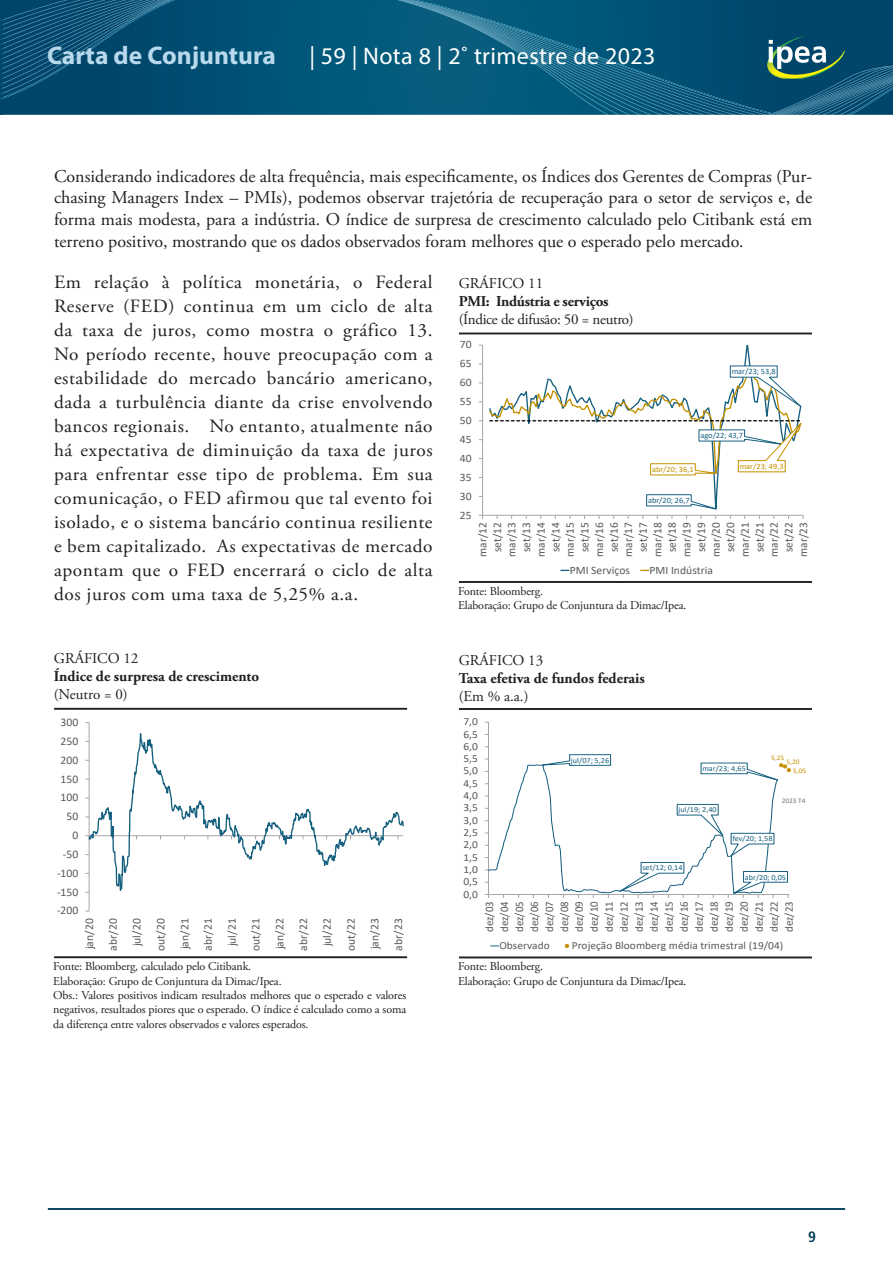
<style>
.page{position:relative;width:893px;height:1263px;background:#fff}
.page>*{position:absolute;margin:0;border:0;box-sizing:border-box;transform-origin:0 0}
.t1{font:700 25.5px "Myriad Pro";color:#b9d9ed}
.t2{font:24px "Myriad Pro";letter-spacing:.015em;color:#fff}
.corpo_de_texto{font:18.75px/24px "Adobe Garamond Pro";letter-spacing:.03em;color:#231f20;text-align:justify}
.corpo_de_texto-2{font:18px/21.6px "Adobe Garamond Pro";color:#231f20;text-align:justify}
.t3{font:700 15px "Adobe Garamond Pro";color:#231f20}
.t4{font:15px "Adobe Garamond Pro";color:#231f20}
.t5{font:15px "Adobe Garamond Pro";letter-spacing:-.02em;color:#231f20}
.t6{font:700 15px "Adobe Garamond Pro";letter-spacing:-.02em;color:#231f20}
.t7{font:700 condensed 15px "Frutiger LT Pro";color:#013d59}
.t8{font:12px/14.4px "Adobe Garamond Pro";letter-spacing:-.01em;color:#231f20;text-align:justify}
.t9{font:11.55px/14.5px "Calibri";color:#595959;text-align:center}
.t10{font:11.4px/15px "Calibri";color:#595959;text-align:justify;scale:.94 1}
.t11{font:11.4px "Calibri";color:#595959}
.t12{font:10.8px "Calibri";color:#595959;scale:1.06 1}
.t13{font:8.1px "Calibri";color:#176180}
.t14{font:8.1px "Calibri";color:#c59000}
.t15{font:7.8px "Calibri";color:#176180;scale:1.06 1}
.t16{font:6.9px/8.6px "Calibri";color:#c59000;scale:1.06 1}
.t17{font:6.9px "Calibri";color:#767171;scale:1.06 1}
</style>
<div class="page">
<hr style="left:48px;top:1208px;width:797px;height:2px;background:#013d59">
<div style="left:175px;top:0;width:223px;height:115px;background:#005578"></div>
<svg style="left:0;top:0;width:175px;height:115px;background:#084e72"></svg>
<svg style="left:398px;top:0;width:495px;height:115px;background:#0d5a7a"></svg>
<hr style="left:54px;top:956px;width:353px;height:2px;background:#231f20">
<hr style="left:54px;top:708px;width:353px;height:2px;background:#231f20">
<svg style="left:89px;top:722px;width:314px;height:189px"></svg>
<hr style="left:459px;top:956px;width:353px;height:2px;background:#231f20">
<hr style="left:459px;top:708px;width:353px;height:2px;background:#231f20">
<svg style="left:485px;top:722px;width:306px;height:176px"></svg>
<svg style="left:565px;top:944px;width:4px;height:3px"></svg>
<hr style="left:459px;top:581px;width:353px;height:2px;background:#231f20">
<hr style="left:459px;top:333px;width:353px;height:1px;background:#231f20">
<hr style="left:482px;top:345px;width:1px;height:170px;background:#a6a6a6">
<hr style="left:482px;top:515px;width:321px;height:1px;background:#a6a6a6">
<svg style="left:488px;top:345px;width:314px;height:171px"></svg>
<svg style="left:643px;top:494px;width:78px;height:25px"></svg>
<svg style="left:488px;top:366px;width:314px;height:119px"></svg>
<h1 class="t1" style="left:47px;top:39px;width:230px">Carta de Conjuntura</h1>
<p class="t2" style="left:309px;top:41px;width:347px">| 59 | Nota 8 | 2˚ trimestre de 2023</p>
<p class="corpo_de_texto-2" style="left:54px;top:166px;width:760px">Considerando indicadores de alta frequência, mais especificamente, os Índices dos Gerentes de Compras (Pur&shy;chasing Managers Index – PMIs), podemos observar trajetória de recuperação para o setor de serviços e, de forma mais modesta, para a indústria. O índice de surpresa de crescimento calculado pelo Citibank está em terreno positivo, mostrando que os dados observados foram melhores que o esperado pelo mercado.</p>
<p class="corpo_de_texto" style="left:54px;top:270px;width:380px">Em relação à política monetária, o Federal Reserve (FED) continua em um ciclo de alta da taxa de juros, como mostra o gráfico 13.<br>No período recente, houve preocupação com a estabilidade do mercado bancário americano, dada a turbulência diante da crise envolvendo bancos regionais. No entanto, atualmente não há expectativa de diminuição da taxa de juros para enfrentar esse tipo de problema. Em sua comunicação, o FED afirmou que tal evento foi isolado, e o sistema bancário continua resiliente e bem capitalizado. As expectativas de mercado apontam que o FED encerrará o ciclo de alta dos juros com uma taxa de 5,25% a.a.</p>
<p class="t4" style="left:459px;top:275px;width:86px">GRÁFICO 11</p>
<p class="t6" style="left:459px;top:293px;width:151px">PMI: Indústria e serviços</p>
<p class="t5" style="left:459px;top:311px;width:177px">(Índice de difusão: 50 = neutro)</p>
<p class="t11" style="left:460px;top:337px;width:13px">70</p>
<p class="t11" style="left:460px;top:356px;width:13px">65</p>
<p class="t13" style="left:732px;top:366px;width:46px">mar/23; 53,8</p>
<p class="t11" style="left:460px;top:374px;width:13px">60</p>
<p class="t11" style="left:460px;top:393px;width:13px">55</p>
<p class="t11" style="left:460px;top:412px;width:13px">50</p>
<p class="t13" style="left:700px;top:430px;width:44px">ago/22; 43,7</p>
<p class="t11" style="left:460px;top:431px;width:13px">45</p>
<p class="t11" style="left:460px;top:450px;width:13px">40</p>
<p class="t14" style="left:652px;top:464px;width:43px">abr/20; 36,1</p>
<p class="t14" style="left:740px;top:461px;width:46px">mar/23; 49,3</p>
<p class="t11" style="left:460px;top:469px;width:13px">35</p>
<p class="t11" style="left:460px;top:488px;width:13px">30</p>
<p class="t13" style="left:648px;top:495px;width:43px">abr/20; 26,7</p>
<p class="t11" style="left:460px;top:507px;width:13px">25</p>
<p class="t9" style="left:475px;top:557px;width:36px;rotate:-90deg">mar/12 set/12 mar/13 set/13 mar/14 set/14 mar/15 set/15 mar/16 set/16 mar/17 set/17 mar/18 set/18 mar/19 set/19 mar/20 set/20 mar/21 set/21 mar/22 set/22 mar/23</p>
<p class="t11" style="left:570px;top:562px;width:62px">PMI Serviços</p>
<p class="t11" style="left:650px;top:562px;width:65px">PMI Indústria</p>
<p class="t8" style="left:458px;top:584px;width:86px">Fonte: Bloomberg.</p>
<p class="t8" style="left:458px;top:599px;width:230px">Elaboração: Grupo de Conjuntura da Dimac/Ipea.</p>
<p class="t4" style="left:54px;top:649px;width:86px">GRÁFICO 12</p>
<p class="t3" style="left:54px;top:667px;width:207px">Índice de surpresa de crescimento</p>
<p class="t4" style="left:54px;top:685px;width:75px">(Neutro = 0)</p>
<p class="t4" style="left:459px;top:651px;width:86px">GRÁFICO 13</p>
<p class="t3" style="left:459px;top:669px;width:188px">Taxa efetiva de fundos federais</p>
<p class="t4" style="left:459px;top:687px;width:71px">(Em % a.a.)</p>
<p class="t9" style="left:61px;top:714px;width:19px">300</p>
<p class="t12" style="left:463px;top:714px;width:15px">7,0</p>
<p class="t9" style="left:61px;top:733px;width:19px">250</p>
<p class="t12" style="left:463px;top:726px;width:15px">6,5</p>
<p class="t12" style="left:463px;top:739px;width:15px">6,0</p>
<p class="t9" style="left:61px;top:752px;width:19px">200</p>
<p class="t9" style="left:61px;top:771px;width:19px">150</p>
<p class="t12" style="left:463px;top:751px;width:15px">5,5</p>
<p class="t12" style="left:463px;top:763px;width:15px">5,0</p>
<p class="t12" style="left:463px;top:776px;width:15px">4,5</p>
<p class="t15" style="left:571px;top:755px;width:38px">jul/07; 5,26</p>
<p class="t15" style="left:702px;top:763px;width:42px">mar/23; 4,65</p>
<p class="t16" style="left:771px;top:753px;width:14px">5,25</p>
<p class="t16" style="left:793px;top:757px;width:14px;text-indent:-7px">5,20<br>5,05</p>
<p class="t9" style="left:61px;top:790px;width:19px">100</p>
<p class="t9" style="left:67px;top:809px;width:13px">50</p>
<p class="t12" style="left:463px;top:788px;width:15px">4,0</p>
<p class="t12" style="left:463px;top:800px;width:15px">3,5</p>
<p class="t12" style="left:463px;top:813px;width:15px">3,0</p>
<p class="t15" style="left:679px;top:804px;width:38px">jul/19; 2,40</p>
<p class="t17" style="left:782px;top:796px;width:24px">2023 T4</p>
<p class="t9" style="left:72px;top:828px;width:7px">0</p>
<p class="t9" style="left:63px;top:846px;width:17px">-50</p>
<p class="t9" style="left:57px;top:865px;width:23px">-100</p>
<p class="t9" style="left:57px;top:884px;width:23px">-150</p>
<p class="t12" style="left:463px;top:825px;width:15px">2,5</p>
<p class="t12" style="left:463px;top:837px;width:15px">2,0</p>
<p class="t12" style="left:463px;top:849px;width:15px">1,5</p>
<p class="t12" style="left:463px;top:862px;width:15px">1,0</p>
<p class="t12" style="left:463px;top:874px;width:15px">0,5</p>
<p class="t12" style="left:463px;top:886px;width:15px">0,0</p>
<p class="t15" style="left:642px;top:862px;width:39px">set/12; 0,14</p>
<p class="t15" style="left:732px;top:833px;width:39px">fev/20; 1,58</p>
<p class="t15" style="left:745px;top:871px;width:40px">abr/20; 0,05</p>
<p class="t9" style="left:57px;top:903px;width:23px">-200</p>
<p class="t9" style="left:77px;top:951px;width:34px;line-height:23.7px;rotate:-90deg">jan/20 abr/20 jul/20 out/20 jan/21 abr/21 jul/21 out/21 jan/22 abr/22 jul/22 out/22 jan/23 abr/23</p>
<p class="t10" style="left:481px;top:932px;width:34px;rotate:-90deg">dez/03 dez/04 dez/05 dez/06 dez/07 dez/08 dez/09 dez/10 dez/11 dez/12 dez/13 dez/14 dez/15 dez/16 dez/17 dez/18 dez/19 dez/20 dez/21 dez/22 dez/23</p>
<p class="t12" style="left:499px;top:938px;width:49px">Observado</p>
<p class="t12" style="left:572px;top:938px;width:201px">Projeção Bloomberg média trimestral (19/04)</p>
<p class="t8" style="left:53px;top:959px;width:200px">Fonte: Bloomberg, calculado pelo Citibank.</p>
<p class="t8" style="left:53px;top:974px;width:230px">Elaboração: Grupo de Conjuntura da Dimac/Ipea.</p>
<p class="t8" style="left:53px;top:988px;width:354px">Obs.: Valores positivos indicam resultados melhores que o esperado e valores negativos, resultados piores que o esperado. O índice é calculado como a soma da diferença entre valores observados e valores esperados.</p>
<p class="t8" style="left:458px;top:960px;width:86px">Fonte: Bloomberg.</p>
<p class="t8" style="left:458px;top:974px;width:230px">Elaboração: Grupo de Conjuntura da Dimac/Ipea.</p>
<p class="t7" style="left:808px;top:1228px;width:9px">9</p>
</div>
